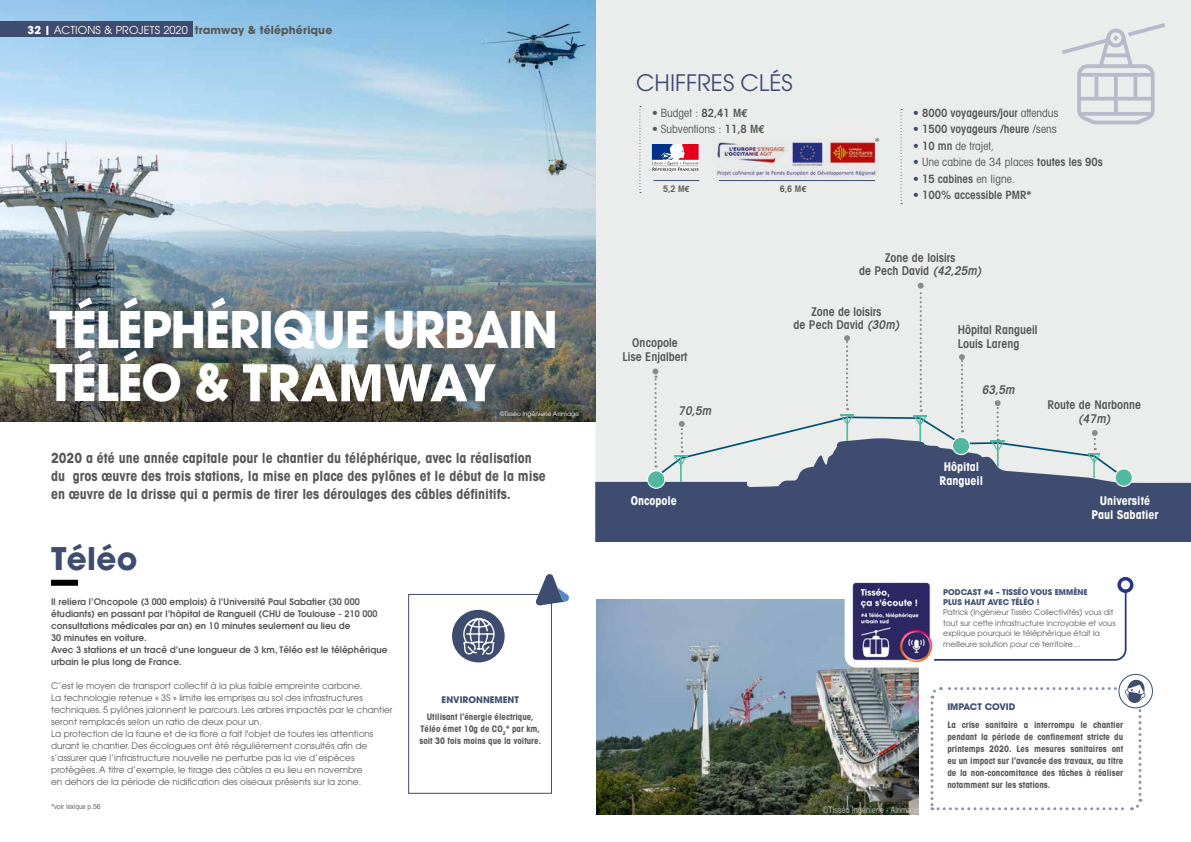
<style>
.page{position:relative;width:1191px;height:842px;background:#fff}
.page>*{position:absolute;margin:0;border:0;box-sizing:border-box;transform-origin:0 0}
.t1{font:700 50px/53px "Avant Garde";letter-spacing:-.025em;color:#fff;scale:.95 1}
.t2{font:700 31px "Avant Garde";letter-spacing:.01em;color:#3e4c6f}
.t3{font:22.6px "Avant Garde";color:#3e4c6f}
.t4{font:700 condensed 14px/18px "Avant Garde";color:#575756}
.t5{font:600 condensed 12.1px/13.9px "Avant Garde";color:#575756;text-align:center}
.t6{font:700 condensed 12.1px/13.9px "Avant Garde";color:#fff;text-align:center}
.t7{font:italic 600 condensed 12.1px "Avant Garde";color:#575756}
.t8{font:600 condensed 11.4px "Avant Garde";color:#575756}
.t9{font:condensed 11.4px "Avant Garde";color:#575756}
.t10{font:700 10.9px "Avant Garde";letter-spacing:.01em;color:#575756}
.t11{font:9px/12px "Avant Garde";color:#575756}
.t12{font:700 condensed 9px/12px "Avant Garde";color:#575756;text-align:center}
.t13{font:600 9px/12px "Avant Garde";letter-spacing:.01em;color:#575756}
.t14{font:700 9px "Avant Garde";color:#3e4c6f}
.t15{font:600 condensed 9px "Avant Garde";color:#575756}
.t16{font:7.9px/10.5px "Avant Garde";color:#575756}
.t17{font:700 7.9px/9.1px "Avant Garde";color:#3e4c6f}
.t18{font:condensed 7px "Avant Garde";color:#575756}
.t19{font:6px "Avant Garde";color:#fff}
.s1{color:#fff}
.s2{font-weight:400;color:#fff}
.s3{font-weight:700}
.s4{font-weight:600}
.s5{font-family:"Euro Mono";font-weight:700;font-stretch:normal}
.s6{font-weight:700;color:#3e4c6f}
.s7{font-weight:400}
.s8{font-style:italic}
</style>
<div class="page">
<div style="left:595px;top:0;width:596px;height:437px;background:#ebecec"></div>
<svg style="left:595px;top:437px;width:596px;height:105px;background:#556280"></svg>
<div style="left:1115px;top:469px;width:17px;height:17px;background:#52b9a0;border-radius:50%"></div>
<div style="left:1114px;top:468px;width:19px;height:19px;border:1px solid #fff;border-radius:50%"></div>
<div style="left:647px;top:471px;width:18px;height:17px;background:#52b9a0;border-radius:50%"></div>
<div style="left:647px;top:470px;width:18px;height:19px;border:1px solid #fff;border-radius:50%"></div>
<img style="left:596px;top:600px;width:322px;height:214px">
<img style="left:0;top:0;width:595px;height:421px">
<div style="left:0;top:22px;width:192px;height:15px;background:#3e4c6f"></div>
<svg style="left:639px;top:106px;width:2px;height:87px"></svg>
<svg style="left:652px;top:144px;width:46px;height:27px"></svg>
<div style="left:452px;top:610px;width:52px;height:52px;background:#3e4c6f;border-radius:50%"></div>
<svg style="left:463px;top:618px;width:32px;height:37px"></svg>
<svg style="left:934px;top:593px;width:193px;height:68px"></svg>
<div style="left:844px;top:579px;width:90px;height:89px;background:#fff;border-radius:12px"></div>
<img style="left:848px;top:582px;width:86px;height:84px">
<div style="left:1117px;top:577px;width:16px;height:16px;border:4px solid #283583;border-radius:50%"></div>
<div style="left:51px;top:580px;width:27px;height:6px;background:#000"></div>
<div style="left:408px;top:594px;width:144px;height:200px;border:1px solid #3e4c6f"></div>
<svg style="left:535px;top:574px;width:34px;height:32px"></svg>
<svg style="left:1119px;top:674px;width:33px;height:34px"></svg>
<div style="left:1118px;top:674px;width:35px;height:34px;border:1px solid #3e4c6f;border-radius:50%"></div>
<svg style="left:930px;top:679px;width:215px;height:131px"></svg>
<svg style="left:900px;top:109px;width:2px;height:95px"></svg>
<svg style="left:1057px;top:20px;width:112px;height:106px;background:#dfe0e4"></svg>
<hr style="left:653px;top:180px;width:46px;height:1px;background:#3e4c6f">
<img style="left:713px;top:138px;width:165px;height:43px">
<svg style="left:652px;top:283px;width:470px;height:199px;background:#d9dcdf"></svg>
<p class="t10" style="left:28px;top:23px;width:306px"><span class="s1">32 |</span> <span class="s2">ACTIONS &amp; PROJETS 2020</span> tramway &amp; téléphérique</p>
<h1 class="t1" style="left:49px;top:303px;width:537px">TÉLÉPHÉRIQUE URBAIN<br>TÉLÉO &amp; TRAMWAY</h1>
<p class="t19" style="left:500px;top:410px;width:81px">©Tisséo Ingénierie Airimage</p>
<p class="t4" style="left:51px;top:449px;width:496px">2020 a été une année capitale pour le chantier du téléphérique, avec la réalisation du gros œuvre des trois stations, la mise en place des pylônes et le début de la mise en œuvre de la drisse qui a permis de tirer les déroulages des câbles définitifs.</p>
<h2 class="t2" style="left:51px;top:538px;width:88px">Téléo</h2>
<p class="t13" style="left:51px;top:596px;width:338px">Il reliera l’Oncopole (3 000 emplois) à l’Université Paul Sabatier (30 000 étudiants) en passant par l’hôpital de Rangueil (CHU de Toulouse - 210 000 consultations médicales par an) en 10 minutes seulement au lieu de<br>30 minutes en voiture.<br>Avec 3 stations et un tracé d’une longueur de 3 km, Téléo est le téléphérique urbain le plus long de France.</p>
<p class="t11" style="left:51px;top:680px;width:343px">C’est le moyen de transport collectif à la plus faible empreinte carbone.<br>La technologie retenue « 3S » limite les emprises au sol des infrastructures techniques. 5 pylônes jalonnent le parcours. Les arbres impactés par le chantier seront remplacés selon un ratio de deux pour un.<br>La protection de la faune et de la flore a fait l'objet de toutes les attentions durant le chantier. Des écologues ont été régulièrement consultés afin de s’assurer que l’infrastructure nouvelle ne perturbe pas la vie d’espèces protégées. A titre d’exemple, le tirage des câbles a eu lieu en novembre<br>en dehors de la période de nidification des oiseaux présents sur la zone.</p>
<p class="t18" style="left:51px;top:802px;width:51px">*voir lexique p.56</p>
<p class="t14" style="left:441px;top:694px;width:79px">ENVIRONNEMENT</p>
<p class="t12" style="left:419px;top:711px;width:123px">Utilisant l’énergie électrique,<br>Téléo émet 10g de CO<sub>2</sub>* par km, soit 30 fois moins que la voiture.</p>
<h3 class="t3" style="left:636px;top:70px;width:158px">CHIFFRES CLÉS</h3>
<p class="t9" style="left:652px;top:106px;width:97px"><span class="s3">•</span> Budget : <span class="s4">82,41 M</span><span class="s5">€</span></p>
<p class="t9" style="left:652px;top:122px;width:115px"><span class="s3">•</span> Subventions : <span class="s4">11,8 M</span><span class="s5">€</span></p>
<p class="t15" style="left:663px;top:183px;width:28px">5,2 M<span class="s5">€</span></p>
<p class="t15" style="left:780px;top:183px;width:28px">6,6 M<span class="s5">€</span></p>
<p class="t9" style="left:874px;top:135px;width:7px">*</p>
<p class="t8" style="left:913px;top:106px;width:147px"><span class="s6">•</span> 8000 voyageurs/jour <span class="s7">attendus</span></p>
<p class="t8" style="left:913px;top:122px;width:145px"><span class="s6">•</span> 1500 voyageurs /heure <span class="s7">/sens</span></p>
<p class="t9" style="left:913px;top:139px;width:82px"><span class="s6">•</span> <span class="s4">10 mn</span> de trajet,</p>
<p class="t9" style="left:913px;top:155px;width:191px"><span class="s6">•</span> Une cabine de 34 places <span class="s4">toutes les 90s</span></p>
<p class="t8" style="left:913px;top:172px;width:103px"><span class="s6">•</span> 15 cabines <span class="s7">en ligne.</span></p>
<p class="t8" style="left:913px;top:188px;width:120px"><span class="s6">•</span> 100% accessible PMR*</p>
<h3 class="t5" style="left:859px;top:250px;width:127px">Zone de loisirs<br>de Pech David <span class="s8">(42,25m)</span></h3>
<h3 class="t5" style="left:622px;top:335px;width:66px">Oncopole<br>Lise Enjalbert</h3>
<h3 class="t7" style="left:678px;top:403px;width:37px">70,5m</h3>
<h3 class="t6" style="left:630px;top:494px;width:48px">Oncopole</h3>
<h3 class="t5" style="left:793px;top:304px;width:110px">Zone de loisirs<br>de Pech David <span class="s8">(30m)</span></h3>
<h3 class="t5" style="left:957px;top:322px;width:81px;text-align:left">Hôpital Rangueil<br>Louis Lareng</h3>
<h3 class="t7" style="left:981px;top:382px;width:37px">63,5m</h3>
<h3 class="t6" style="left:939px;top:459px;width:45px">Hôpital<br>Rangueil</h3>
<h3 class="t5" style="left:1047px;top:397px;width:95px">Route de Narbonne</h3>
<h3 class="t7" style="left:1078px;top:411px;width:36px">(47m)</h3>
<h3 class="t6" style="left:1091px;top:494px;width:68px">Université<br>Paul Sabatier</h3>
<p class="t17" style="left:943px;top:588px;width:146px">PODCAST #4 – TISSÉO VOUS EMMÈNE<br>PLUS HAUT AVEC TÉLÉO !</p>
<p class="t16" style="left:943px;top:607px;width:174px">Patrick (Ingénieur Tisséo Collectivités) vous dit tout sur cette infrastructure incroyable et vous explique pourquoi le téléphérique était la meilleure solution pour ce territoire…</p>
<p class="t14" style="left:947px;top:701px;width:70px">IMPACT COVID</p>
<p class="t12" style="left:947px;top:719px;width:177px;text-align:justify">La crise sanitaire a interrompu le chantier pendant la période de confinement stricte du printemps 2020. Les mesures sanitaires ont eu un impact sur l’avancée des travaux, au titre de la non-concomitance des tâches à réaliser notamment sur les stations.</p>
</div>
